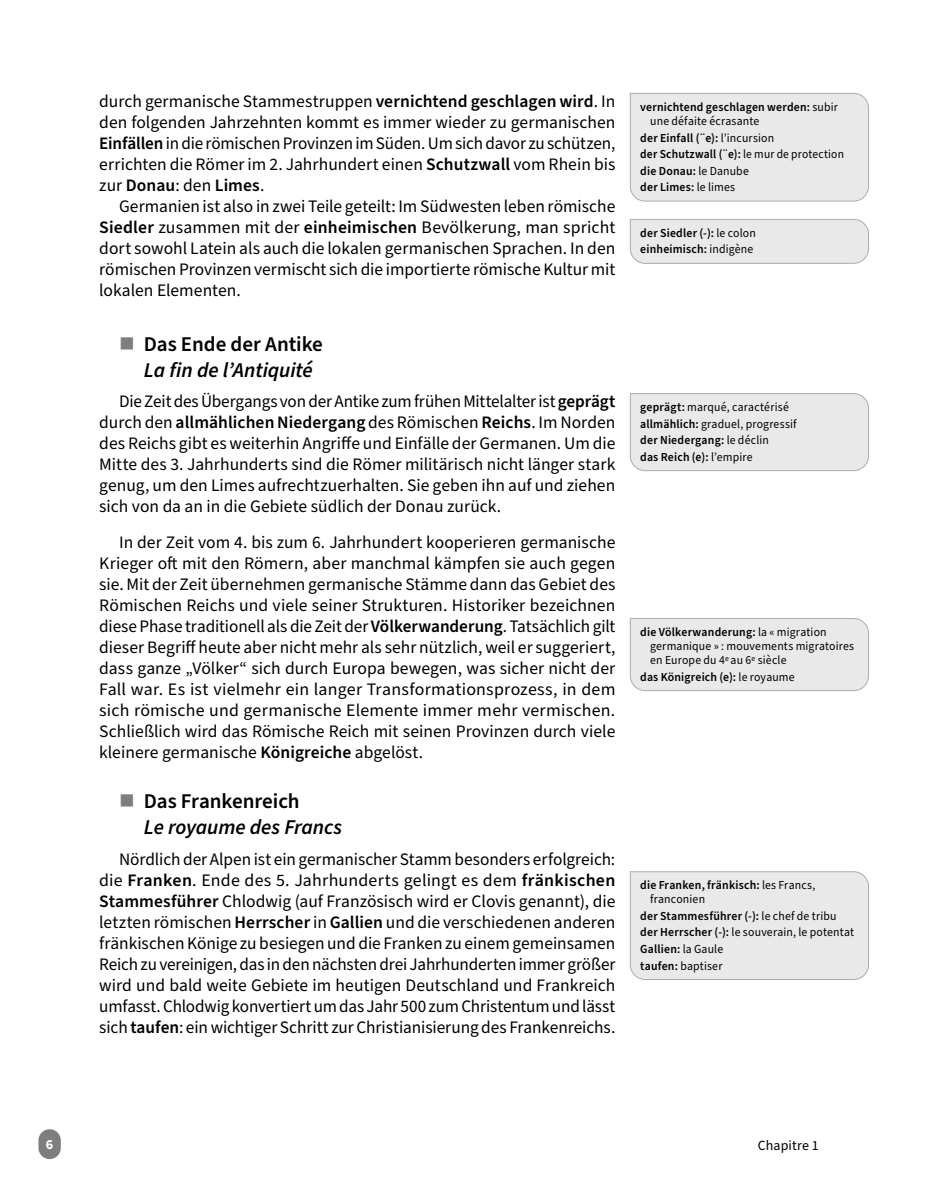
<style>
.page{position:relative;width:943px;height:1191px;background:#fff}
.page>*{position:absolute;margin:0;border:0;box-sizing:border-box;transform-origin:0 0}
.t1{font:italic 600 21px/25.2px "Source Sans Pro";letter-spacing:-.005em;color:#000}
.t2{font:17.5px/21px "Source Sans Pro";color:#000;text-align:justify}
.t3{font:14px "Source Sans Pro";letter-spacing:.01em;color:#000}
.t4{font:700 14px "Source Sans Pro";color:#fff}
.t5{font:600 12.25px/16.6px "Source Sans Pro";letter-spacing:.015em;color:#000;scale:.96 1}
.t6{font:12.25px/16.6px "Source Sans Pro";letter-spacing:.015em;color:#000;scale:.96 1}
.s1{font-weight:600}
.s2{color:#7e7e7e}
.s3{font-style:normal}
.s4{font-weight:400}
</style>
<div class="page">
<div style="left:38px;top:1129px;width:23px;height:30px;background:#7e7e7e;border-radius:11px"></div>
<div style="left:629px;top:92px;width:240px;height:110px;background:#e9e9e9"></div>
<svg style="left:629px;top:219px;width:240px;height:45px"></svg>
<div style="left:629px;top:393px;width:240px;height:78px;background:#e9e9e9"></div>
<div style="left:629px;top:618px;width:240px;height:73px;background:#e9e9e9"></div>
<div style="left:629px;top:871px;width:240px;height:109px;background:#e9e9e9"></div>
<p class="t2" style="left:99px;top:91px;width:517px">durch germanische Stammestruppen <span class="s1">vernichtend geschlagen wird</span>. In den folgenden Jahrzehnten kommt es immer wieder zu germanischen <span class="s1">Einfällen</span> in die römischen Provinzen im Süden. Um sich davor zu schützen, errichten die Römer im 2. Jahrhundert einen <span class="s1">Schutzwall</span> vom Rhein bis zur <span class="s1">Donau</span>: den <span class="s1">Limes</span>.</p>
<p class="t2" style="left:99px;top:196px;width:517px;text-indent:20px">Germanien ist also in zwei Teile geteilt: Im Südwesten leben römische <span class="s1">Siedler</span> zusammen mit der <span class="s1">einheimischen</span> Bevölkerung, man spricht dort sowohl Latein als auch die lokalen germanischen Sprachen. In den römischen Provinzen vermischt sich die importierte römische Kultur mit lokalen Elementen.</p>
<p class="t1" style="left:144px;top:332px;width:180px;text-indent:-25px"><span class="s2">■</span> <span class="s3">Das Ende der Antike<br></span>La fin de l’Antiquité</p>
<p class="t2" style="left:99px;top:392px;width:517px;text-indent:20px">Die Zeit des Übergangs von der Antike zum frühen Mittelalter ist <span class="s1">geprägt </span>durch den <span class="s1">allmählichenNiedergang</span> des Römischen <span class="s1">Reichs</span>. Im Norden des Reichs gibt es weiterhin Angriffe und Einfälle der Germanen. Um die Mitte des 3. Jahrhunderts sind die Römer militärisch nicht länger stark genug, um den Limes aufrechtzuerhalten. Sie geben ihn auf und ziehen sich von da an in die Gebiete südlich der Donau zurück.</p>
<p class="t2" style="left:99px;top:532px;width:517px;text-indent:20px">In der Zeit vom 4. bis zum 6. Jahrhundert kooperieren germanische Krieger oft mit den Römern, aber manchmal kämpfen sie auch gegen sie. Mit der Zeit übernehmen germanische Stämme dann das Gebiet des Römischen Reichs und viele seiner Strukturen. Historiker bezeichnen diese Phase traditionell als die Zeit der <span class="s1">Völkerwanderung</span>. Tatsächlich gilt dieser Begriff heute aber nicht mehr als sehr nützlich, weil er suggeriert, dass ganze „Völker“ sich durch Europa bewegen, was sicher nicht der Fall war. Es ist vielmehr ein langer Transformationsprozess, in dem sich römische und germanische Elemente immer mehr vermischen.<br>Schließlich wird das Römische Reich mit seinen Provinzen durch viele kleinere germanische <span class="s1">Königreiche</span> abgelöst.</p>
<p class="t1" style="left:144px;top:789px;width:200px;text-indent:-25px"><span class="s2">■</span> <span class="s3">Das Frankenreich<br></span>Le royaume des Francs</p>
<p class="t2" style="left:99px;top:849px;width:517px;text-indent:20px">Nördlich der Alpen ist ein germanischer Stamm besonders erfolgreich: die <span class="s1">Franken</span>. Ende des 5. Jahrhunderts gelingt es dem <span class="s1">fränkischen Stammesführer</span> Chlodwig (auf Französisch wird er Clovis genannt), die letzten römischen <span class="s1">Herrscher</span> in <span class="s1">Gallien</span> und die verschiedenen anderen fränkischen Könige zu besiegen und die Franken zu einem gemeinsamen Reich zu vereinigen, das in den nächsten drei Jahrhunderten immer größer wird und bald weite Gebiete im heutigen Deutschland und Frankreich umfasst. Chlodwig konvertiert um das Jahr 500 zum Christentum und lässt sich <span class="s1">taufen</span>: ein wichtiger Schritt zur Christianisierung des Frankenreichs.</p>
<p class="t5" style="left:650px;top:100px;width:197px;line-height:14px;text-indent:-10px">vernichtend geschlagen werden: <span class="s4">subir une défaite écrasante</span></p>
<p class="t5" style="left:640px;top:129px;width:214px">der Einfall (¨e): <span class="s4">l’incursion<br></span>der Schutzwall (¨e): <span class="s4">le mur de protection </span>die Donau: <span class="s4">le Danube<br></span>der Limes: <span class="s4">le limes</span></p>
<p class="t5" style="left:640px;top:225px;width:122px">der Siedler (-): <span class="s4">le colon </span>einheimisch: <span class="s4">indigène</span></p>
<p class="t6" style="left:640px;top:399px;width:164px"><span class="s1">geprägt:</span> marqué, caractérisé <span class="s1">allmählich:</span> graduel, progressif <span class="s1">der Niedergang:</span> le déclin<br><span class="s1">das Reich (e):</span> l’empire</p>
<p class="t6" style="left:650px;top:625px;width:214px;line-height:14.2px;text-indent:-10px"><span class="s1">die Völkerwanderung:</span> la « migration germanique » : mouvements migratoires en Europe du 4<sup>e</sup> au 6<sup>e</sup> siècle</p>
<p class="t5" style="left:640px;top:669px;width:162px">das Königreich (e): <span class="s4">le royaume</span></p>
<p class="t5" style="left:650px;top:878px;width:174px;line-height:14.2px;text-indent:-10px">die Franken, fränkisch: <span class="s4">les Francs, franconien</span></p>
<p class="t5" style="left:640px;top:908px;width:224px">der Stammesführer (-): <span class="s4">le chef de tribu </span>der Herrscher (-): <span class="s4">le souverain, le potentat<br></span>Gallien: <span class="s4">la Gaule<br></span>taufen: <span class="s4">baptiser</span></p>
<p class="t4" style="left:46px;top:1134px;width:9px">6</p>
<p class="t3" style="left:757px;top:1136px;width:63px">Chapitre 1</p>
</div>
